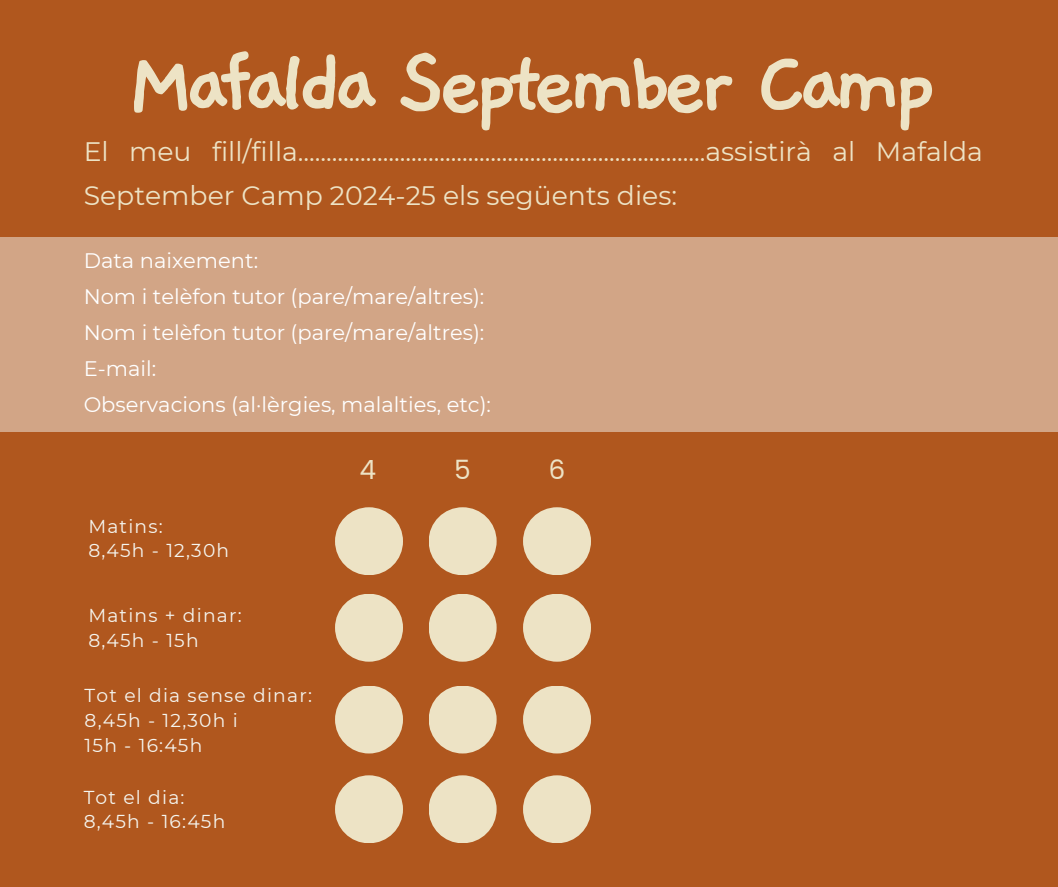
<style>
.page{position:relative;width:1058px;height:887px;background:#fff}
.page>*{position:absolute;margin:0;border:0;box-sizing:border-box;transform-origin:0 0}
.t1{font:700 95.55px "Gaegu";letter-spacing:-.1em;color:#ede3c5}
.t2{font:26.7px/43.8px "Montserrat";color:#ede3c5}
.t3{font:26.4px "Poppins";color:#ede3c5}
.t4{font:21px/36px "Montserrat";color:#fff}
.t5{font:18.6px "Montserrat";letter-spacing:.065em;color:#f5f5ef}
</style>
<div class="page">
<div style="left:0;top:0;width:1058px;height:886px;background:#b0571e"></div>
<div style="left:428px;top:507px;width:68px;height:68px;background:#ede3c5;border-radius:50%"></div>
<div style="left:428px;top:593px;width:68px;height:68px;background:#ede3c5;border-radius:50%"></div>
<div style="left:428px;top:685px;width:68px;height:68px;background:#ede3c5;border-radius:50%"></div>
<div style="left:428px;top:775px;width:68px;height:68px;background:#ede3c5;border-radius:50%"></div>
<div style="left:335px;top:507px;width:68px;height:68px;background:#ede3c5;border-radius:50%"></div>
<div style="left:335px;top:593px;width:68px;height:68px;background:#ede3c5;border-radius:50%"></div>
<div style="left:335px;top:685px;width:68px;height:68px;background:#ede3c5;border-radius:50%"></div>
<div style="left:335px;top:775px;width:68px;height:68px;background:#ede3c5;border-radius:50%"></div>
<div style="left:523px;top:507px;width:68px;height:68px;background:#ede3c5;border-radius:50%"></div>
<div style="left:523px;top:593px;width:68px;height:68px;background:#ede3c5;border-radius:50%"></div>
<div style="left:523px;top:685px;width:68px;height:68px;background:#ede3c5;border-radius:50%"></div>
<div style="left:523px;top:775px;width:68px;height:68px;background:#ede3c5;border-radius:50%"></div>
<div style="left:0;top:238px;width:1057px;height:194px;background:#d2a586"></div>
<p class="t1" style="left:126px;top:37px;width:812px">Mafalda September Camp</p>
<p class="t2" style="left:84px;top:129px;width:900px">El meu fill/filla........................................................................assistirà al Mafalda<br>September Camp 2024-25 els següents dies:</p>
<p class="t4" style="left:84px;top:242px;width:409px">Data naixement:<br>Nom i telèfon tutor (pare/mare/altres):<br>Nom i telèfon tutor (pare/mare/altres):<br>E-mail:<br>Observacions (al·lèrgies, malalties, etc):</p>
<p class="t5" style="left:88px;top:514px;width:76px">Matins:</p>
<p class="t5" style="left:88px;top:539px;width:142px">8,45h - 12,30h</p>
<p class="t5" style="left:88px;top:604px;width:155px">Matins + dinar:</p>
<p class="t5" style="left:88px;top:629px;width:112px">8,45h - 15h</p>
<h1 class="t5" style="left:85px;top:684px;width:229px">Tot el dia sense dinar:</h1>
<h2 class="t5" style="left:85px;top:709px;width:155px">8,45h - 12,30h i</h2>
<h3 class="t5" style="left:85px;top:733px;width:119px">15h - 16:45h</h3>
<p class="t5" style="left:84px;top:785px;width:102px">Tot el dia:</p>
<p class="t5" style="left:84px;top:810px;width:143px">8,45h - 16:45h</p>
<p class="t3" style="left:359px;top:454px;width:18px">4</p>
<p class="t3" style="left:454px;top:454px;width:18px">5</p>
<p class="t3" style="left:548px;top:454px;width:18px">6</p>
</div>
